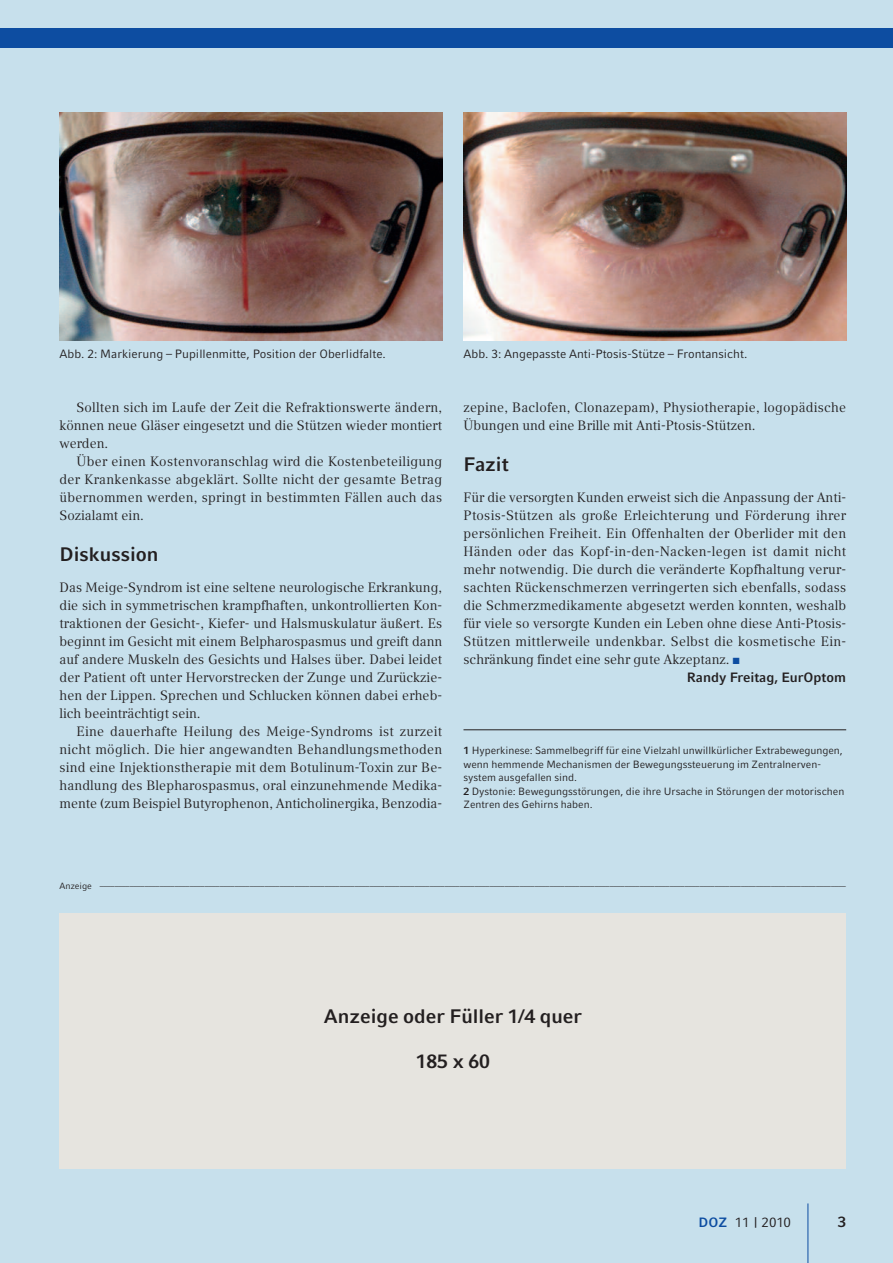
<style>
.page{position:relative;width:893px;height:1263px;background:#c7e0ec}
.page>*{position:absolute;margin:0;border:0;box-sizing:border-box;transform-origin:0 0}
.t1{font:700 19.5px "Compatil Fact LT";color:#231f20}
.t2{font:700 19.5px "Compatil Fact LT Pro";color:#231f20}
.t3{font:700 15px "Compatil Fact LT";color:#231f20}
.t4{font:13.5px/18px "Compatil Text LT Pro";color:#231f20;text-align:justify}
.t5{font:700 13.5px "Compatil Fact LT Pro";color:#231f20}
.t6{font:13.5px "Compatil Fact LT";color:#231f20}
.t7{font:12px "Compatil Fact LT Pro";color:#231f20}
.t8{font:10.5px/13.5px "Compatil Fact LT";color:#231f20}
.t9{font:7.5px "Compatil Fact LT";color:#231f20}
.s1{color:#0d4da1}
.s2{font-weight:700}
.s3{font-size:9px}
.s4{font-weight:700;color:#0d4da1}
</style>
<div class="page">
<hr style="left:807px;top:1203px;width:1px;height:60px;background:#0d4da1">
<div style="left:0;top:29px;width:893px;height:19px;background:#0d4da1"></div>
<img style="left:60px;top:113px;width:382px;height:227px">
<img style="left:463px;top:113px;width:383px;height:227px">
<hr style="left:463px;top:729px;width:383px;height:1px;background:#231f20">
<div style="left:60px;top:913px;width:786px;height:255px;background:#e6e4df"></div>
<p class="t7" style="left:60px;top:350px;width:328px">Abb. 2: Markierung – Pupillenmitte, Position der Oberlidfalte.</p>
<p class="t7" style="left:463px;top:350px;width:285px">Abb. 3: Angepasste Anti-Ptosis-Stütze – Frontansicht.</p>
<p class="t4" style="left:60px;top:400px;width:384px;text-indent:17px">Sollten sich im Laufe der Zeit die Refraktionswerte ändern, können neue Gläser eingesetzt und die Stützen wieder montiert werden.</p>
<p class="t4" style="left:60px;top:454px;width:384px;text-indent:17px">Über einen Kostenvoranschlag wird die Kostenbeteiligung der Krankenkasse abgeklärt. Sollte nicht der gesamte Betrag übernommen werden, springt in bestimmten Fällen auch das Sozialamt ein.</p>
<h1 class="t2" style="left:60px;top:547px;width:101px">Diskussion</h1>
<p class="t4" style="left:60px;top:580px;width:384px">Das Meige-Syndrom ist eine seltene neurologische Erkrankung, die sich in symmetrischen krampfhaften, unkontrollierten Kon&shy;traktionen der Gesicht-, Kiefer- und Halsmuskulatur äußert. Es beginnt im Gesicht mit einem Belpharospasmus und greift dann auf andere Muskeln des Gesichts und Halses über. Dabei leidet der Patient oft unter Hervorstrecken der Zunge und Zurückzie&shy;hen der Lippen. Sprechen und Schlucken können dabei erheb&shy;lich beeinträchtigt sein.</p>
<p class="t4" style="left:60px;top:724px;width:384px;text-indent:17px">Eine dauerhafte Heilung des Meige-Syndroms ist zurzeit nicht möglich. Die hier angewandten Behandlungsmethoden sind eine Injektionstherapie mit dem Botulinum-Toxin zur Be&shy;handlung des Blepharospasmus, oral einzunehmende Medika&shy;mente (zum Beispiel Butyrophenon, Anticholinergika, Benzodia-</p>
<p class="t4" style="left:463px;top:400px;width:384px">zepine, Baclofen, Clonazepam), Physiotherapie, logopädische<br>Übungen und eine Brille mit Anti-Ptosis-Stützen.</p>
<h1 class="t2" style="left:463px;top:457px;width:47px">Fazit</h1>
<p class="t4" style="left:463px;top:490px;width:384px">Für die versorgten Kunden erweist sich die Anpassung der Anti-Ptosis-Stützen als große Erleichterung und Förderung ihrer persönlichen Freiheit. Ein Offenhalten der Oberlider mit den Händen oder das Kopf-in-den-Nacken-legen ist damit nicht mehr notwendig. Die durch die veränderte Kopfhaltung verur&shy;sachten Rückenschmerzen verringerten sich ebenfalls, sodass die Schmerzmedikamente abgesetzt werden konnten, weshalb für viele so versorgte Kunden ein Leben ohne diese Anti-Ptosis-Stützen mittlerweile undenkbar. Selbst die kosmetische Ein&shy;schränkung findet eine sehr gute Akzeptanz. <span class="s1">■</span></p>
<p class="t5" style="left:687px;top:673px;width:161px">Randy Freitag, EurOptom</p>
<p class="t8" style="left:463px;top:745px;width:382px"><span class="s2">1</span> Hyperkinese: Sammelbegriff für eine Vielzahl unwillkürlicher Extrabewegungen, wenn hemmende Mechanismen der Bewegungssteuerung im Zentralnerven&shy;system ausgefallen sind.<br><span class="s2">2</span> Dystonie: Bewegungsstörungen, die ihre Ursache in Störungen der motorischen Zentren des Gehirns haben.</p>
<p class="t9" style="left:60px;top:884px;width:788px"><span class="s3">Anzeige</span> –––––––––––––––––––––––––––––––––––––––––––––––––––––––––––––––––––––––––––––––––––––––––––––––––––––––––––––––––––––––––––––––––––––––––––––––––––––––––––––––––––––––––––––––––––––––––––––––––––––––</p>
<h1 class="t1" style="left:324px;top:1010px;width:260px">Anzeige oder Füller 1/4 quer</h1>
<h1 class="t1" style="left:416px;top:1055px;width:76px">185 x 60</h1>
<p class="t6" style="left:699px;top:1217px;width:94px"><span class="s4">DOZ</span> 11 | 2010</p>
<p class="t3" style="left:838px;top:1216px;width:10px">3</p>
</div>
